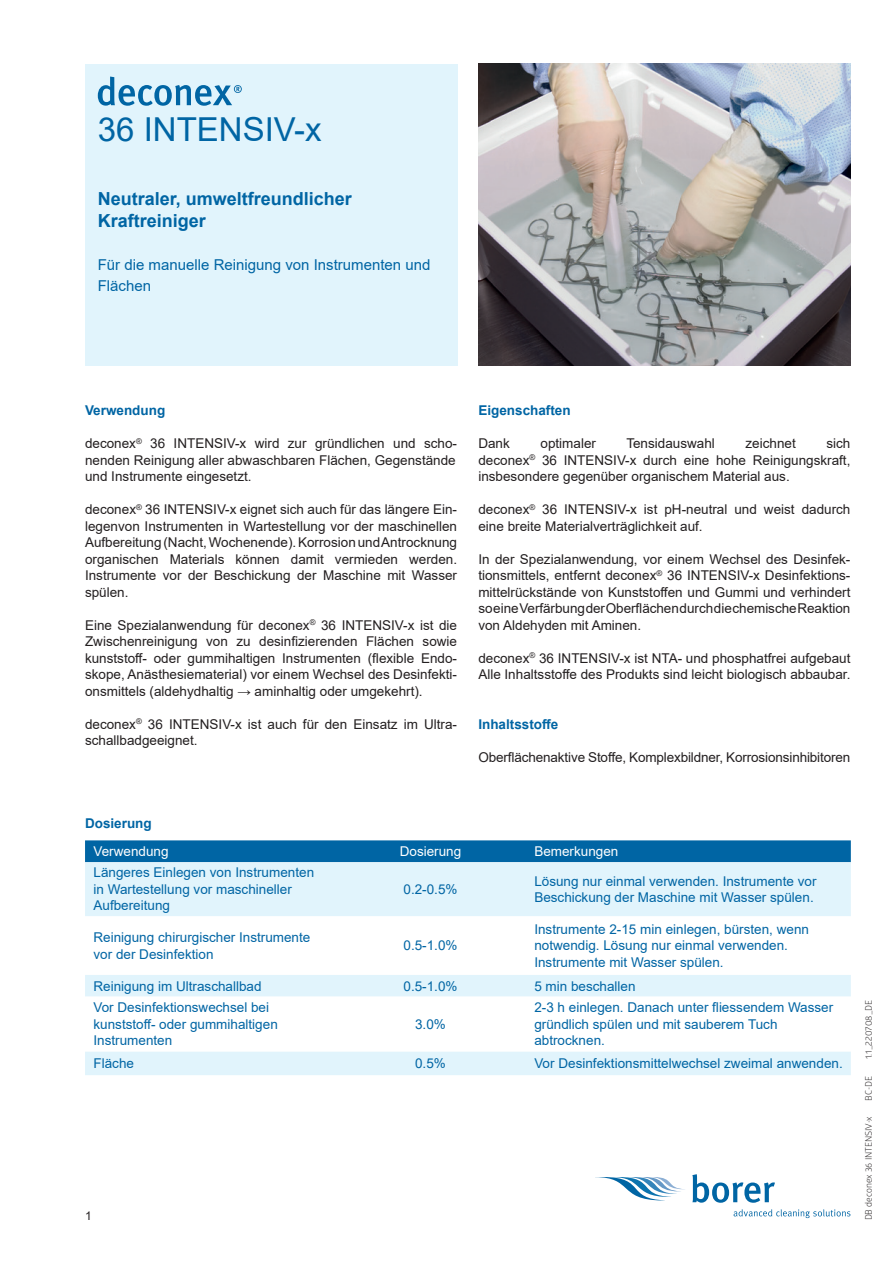
<style>
.page{position:relative;width:893px;height:1263px;background:#fff}
.page>*{position:absolute;margin:0;border:0;box-sizing:border-box;transform-origin:0 0}
.t1{font:33px "Arial";color:#0065a4}
.t2{font:700 18px/21.6px "Arial";color:#0065a4}
.t3{font:15px/21px "Arial";color:#0065a4}
.t4{font:13.5px/16.5px "Arial";color:#231f20;text-align:justify}
.t5{font:13.5px/16.5px "Arial";color:#0065a4}
.t6{font:700 13.5px "Arial";color:#0065a4}
.t7{font:13.5px "Arial";color:#fff}
.t8{font:12px "Arial";color:#231f20}
.t9{font:9px "Glober";color:#231f20}
</style>
<div class="page">
<svg style="left:595px;top:1177px;width:90px;height:23px"></svg>
<svg style="left:692px;top:1174px;width:83px;height:29px"></svg>
<svg style="left:734px;top:1209px;width:116px;height:9px"></svg>
<div style="left:85px;top:64px;width:372px;height:302px;background:#e1f4fc"></div>
<svg style="left:98px;top:77px;width:144px;height:29px"></svg>
<img style="left:478px;top:64px;width:372px;height:302px">
<div style="left:85px;top:840px;width:766px;height:22px;background:#0065a4"></div>
<div style="left:85px;top:862px;width:766px;height:213px;background:#e1f4fc"></div>
<svg style="left:85px;top:916px;width:766px;height:135px"></svg>
<h1 class="t1" style="left:98px;top:107px;width:225px">36 INTENSIV-x</h1>
<h2 class="t2" style="left:98px;top:188px;width:256px">Neutraler, umweltfreundlicher<br>Kraftreiniger</h2>
<p class="t3" style="left:98px;top:254px;width:334px">Für die manuelle Reinigung von Instrumenten und<br>Flächen</p>
<p class="t6" style="left:85px;top:401px;width:82px">Verwendung</p>
<p class="t4" style="left:85px;top:435px;width:374px">deconex<sup>®</sup> 36 INTENSIV-x wird zur gründlichen und scho&shy;nenden Reinigung aller abwaschbaren Flächen, Gegenstände und Instrumente eingesetzt.</p>
<p class="t4" style="left:85px;top:501px;width:374px">deconex<sup>®</sup> 36 INTENSIV-x eignet sich auch für das längere Ein&shy;legenvon Instrumenten in Wartestellung vor der maschinellen Aufbereitung (Nacht, Wochenende). Korrosion und Antrocknung organischen Materials können damit vermieden werden.<br>Instrumente vor der Beschickung der Maschine mit Wasser spülen.</p>
<p class="t4" style="left:85px;top:616px;width:374px">Eine Spezialanwendung für deconex<sup>®</sup> 36 INTENSIV-x ist die Zwischenreinigung von zu desinfizierenden Flächen sowie kunststoff- oder gummihaltigen Instrumenten (flexible Endo&shy;skope, Anästhesiematerial) vor einem Wechsel des Desinfekti&shy;onsmittels (aldehydhaltig → aminhaltig oder umgekehrt).</p>
<p class="t4" style="left:85px;top:715px;width:374px">deconex<sup>®</sup> 36 INTENSIV-x ist auch für den Einsatz im Ultra&shy;schallbadgeeignet.</p>
<p class="t6" style="left:478px;top:401px;width:94px">Eigenschaften</p>
<p class="t4" style="left:478px;top:435px;width:33px">Dank</p>
<p class="t4" style="left:540px;top:435px;width:57px">optimaler</p>
<p class="t4" style="left:626px;top:435px;width:90px">Tensidauswahl</p>
<p class="t4" style="left:746px;top:435px;width:52px">zeichnet</p>
<p class="t4" style="left:478px;top:435px;width:374px;text-indent:348px">sich deconex<sup>®</sup> 36 INTENSIV-x durch eine hohe Reinigungskraft, insbesondere gegenüber organischem Material aus.</p>
<p class="t4" style="left:478px;top:501px;width:374px">deconex<sup>®</sup> 36 INTENSIV-x ist pH-neutral und weist dadurch eine breite Materialverträglichkeit auf.</p>
<p class="t4" style="left:478px;top:550px;width:374px">In der Spezialanwendung, vor einem Wechsel des Desinfek&shy;tionsmittels, entfernt deconex<sup>®</sup> 36 INTENSIV-x Desinfektions&shy;mittelrückstände von Kunststoffen und Gummi und verhindert so eine Verfärbung der Oberflächen durch die chemische Reaktion von Aldehyden mit Aminen.</p>
<p class="t4" style="left:478px;top:649px;width:374px">deconex<sup>®</sup> 36 INTENSIV-x ist NTA- und phosphatfrei aufgebaut<br>Alle Inhaltsstoffe des Produkts sind leicht biologisch abbaubar.</p>
<p class="t6" style="left:478px;top:714px;width:81px">Inhaltsstoffe</p>
<p class="t4" style="left:478px;top:748px;width:373px">Oberflächenaktive Stoffe, Komplexbildner, Korrosionsinhibitoren</p>
<p class="t6" style="left:85px;top:813px;width:68px">Dosierung</p>
<p class="t7" style="left:94px;top:842px;width:77px">Verwendung</p>
<p class="t7" style="left:400px;top:842px;width:63px">Dosierung</p>
<p class="t7" style="left:534px;top:842px;width:86px">Bemerkungen</p>
<p class="t5" style="left:94px;top:864px;width:222px">Längeres Einlegen von Instrumenten in Wartestellung vor maschineller<br>Aufbereitung</p>
<p class="t5" style="left:403px;top:881px;width:56px">0.2-0.5%</p>
<p class="t5" style="left:534px;top:872px;width:284px">Lösung nur einmal verwenden. Instrumente vor<br>Beschickung der Maschine mit Wasser spülen.</p>
<p class="t5" style="left:94px;top:929px;width:218px">Reinigung chirurgischer Instrumente vor der Desinfektion</p>
<p class="t5" style="left:403px;top:937px;width:56px">0.5-1.0%</p>
<p class="t5" style="left:534px;top:921px;width:276px">Instrumente 2-15 min einlegen, bürsten, wenn notwendig. Lösung nur einmal verwenden.<br>Instrumente mit Wasser spülen.</p>
<p class="t5" style="left:94px;top:977px;width:170px">Reinigung im Ultraschallbad</p>
<p class="t5" style="left:403px;top:977px;width:56px">0.5-1.0%</p>
<p class="t5" style="left:534px;top:977px;width:103px">5 min beschallen</p>
<p class="t5" style="left:94px;top:999px;width:186px">Vor Desinfektionswechsel bei kunststoff- oder gummihaltigen<br>Instrumenten</p>
<p class="t5" style="left:534px;top:999px;width:300px">2-3 h einlegen. Danach unter fliessendem Wasser gründlich spülen und mit sauberem Tuch abtrocknen.</p>
<p class="t5" style="left:415px;top:1016px;width:32px">3.0%</p>
<p class="t5" style="left:94px;top:1055px;width:42px">Fläche</p>
<p class="t5" style="left:415px;top:1055px;width:32px">0.5%</p>
<p class="t5" style="left:534px;top:1055px;width:310px">Vor Desinfektionsmittelwechsel zweimal anwenden.</p>
<p class="t8" style="left:85px;top:1208px;width:8px">1</p>
<p class="t9" style="left:862px;top:1059px;width:61px;rotate:-90deg">1.1_220708_DE</p>
<p class="t9" style="left:862px;top:1100px;width:26px;rotate:-90deg">BC-DE</p>
<p class="t9" style="left:862px;top:1220px;width:106px;rotate:-90deg">DB deconex 36 INTENSIV-x</p>
</div>
